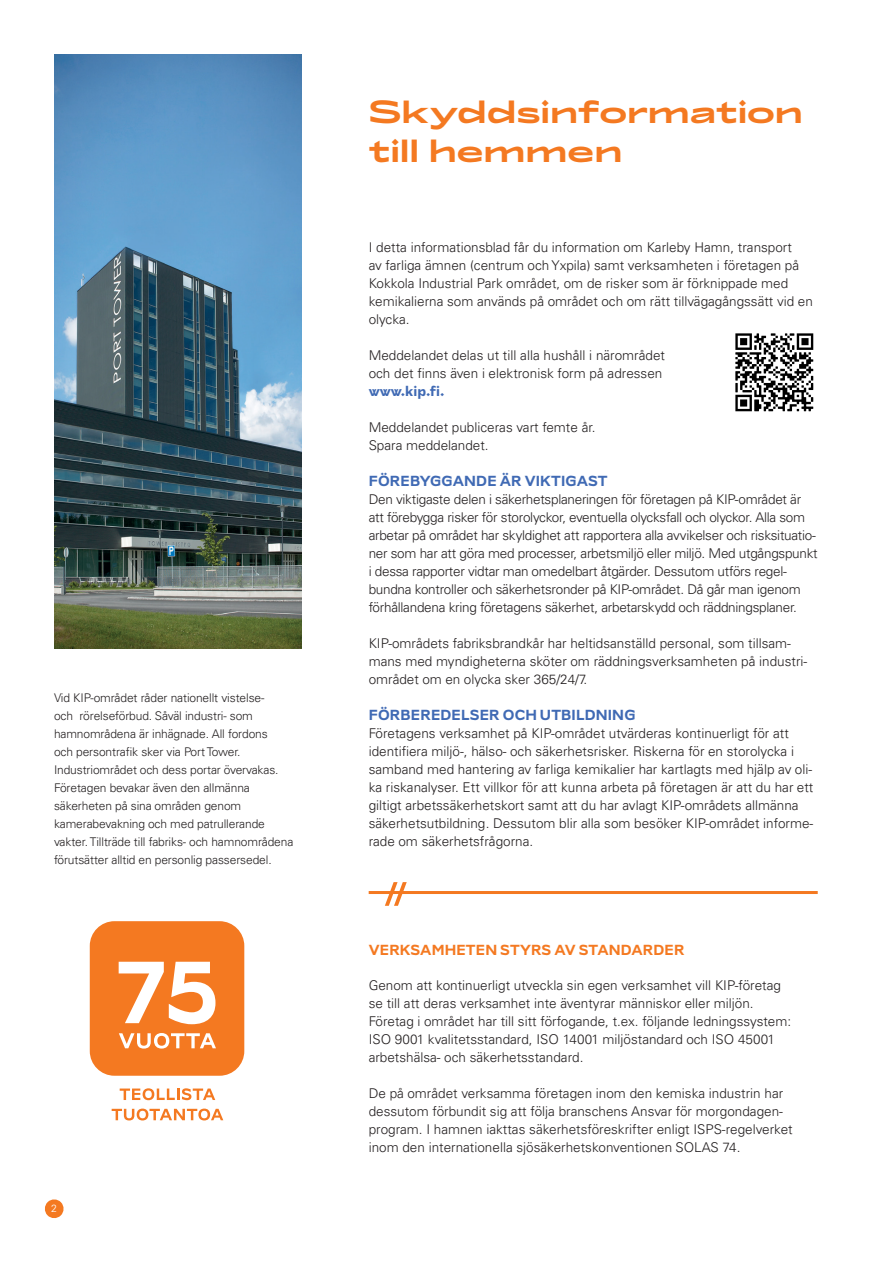
<style>
.page{position:relative;width:893px;height:1263px;background:#fff}
.page>*{position:absolute;margin:0;border:0;box-sizing:border-box;transform-origin:0 0}
.otsikko_h1{font:700 33px/39.6px "Lyyra Expanded";letter-spacing:.015em;color:#f47921}
.otsikko_h3{font:700 15px "Lyyra Standard";letter-spacing:.01em;color:#406ab4}
.otsikko_h3-2{font:700 15px "Lyyra Standard";letter-spacing:.01em;color:#f47921}
.Leipis_BOLD{font:700 15px "Lyyra Standard";color:#406ab4}
.Leipis{font:300 13.5px/18px "Univers LT Pro 45";color:#231f20}
.Leipis-2{font:300 13.5px/18px "Univers LT Pro 45";letter-spacing:-.02em;color:#231f20}
.Leipis-3{font:300 12px/18px "Univers LT Pro 45";letter-spacing:-.01em;color:#231f20}
.t1{font:300 10.5px "Univers LT Pro 45";color:#fff}
</style>
<div class="page">
<hr style="left:369px;top:891px;width:449px;height:3px;background:#f47921">
<svg style="left:385px;top:882px;width:22px;height:24px"></svg>
<svg style="left:89px;top:921px;width:156px;height:200px"></svg>
<img style="left:54px;top:54px;width:247px;height:594px">
<svg style="left:45px;top:1199px;width:19px;height:19px"></svg>
<img style="left:735px;top:333px;width:79px;height:79px">
<p class="Leipis-3" style="left:54px;top:688px;width:241px">Vid KIP-området råder nationellt vistelse-<br>och rörelseförbud. Såväl industri- som hamnområdena är inhägnade. All fordons<br>och persontrafik sker via Port Tower.<br>Industriområdet och dess portar övervakas.<br>Företagen bevakar även den allmänna säkerheten på sina områden genom kamerabevakning och med patrullerande vakter. Tillträde till fabriks- och hamnområdena förutsätter alltid en personlig passersedel.</p>
<p class="t1" style="left:51px;top:1201px;width:7px">2</p>
<p class="otsikko_h1" style="left:369px;top:92px;width:436px">Skyddsinformation till hemmen</p>
<p class="Leipis" style="left:369px;top:238px;width:446px">I detta informationsblad får du information om Karleby Hamn, transport<br>av farliga ämnen (centrum och Yxpila) samt verksamheten i företagen på Kokkola Industrial Park området, om de risker som är förknippade med kemikalierna som används på området och om rätt tillvägagångssätt vid en olycka.</p>
<p class="Leipis" style="left:369px;top:346px;width:298px">Meddelandet delas ut till alla hushåll i närområdet</p>
<p class="Leipis" style="left:369px;top:364px;width:295px">och det finns även i elektronisk form på adressen</p>
<p class="Leipis_BOLD" style="left:369px;top:381px;width:77px">www.kip.fi.</p>
<p class="Leipis" style="left:369px;top:418px;width:228px">Meddelandet publiceras vart femte år.</p>
<p class="Leipis" style="left:369px;top:436px;width:122px">Spara meddelandet.</p>
<p class="otsikko_h3" style="left:369px;top:471px;width:240px">FÖREBYGGANDE ÄR VIKTIGAST</p>
<p class="Leipis-2" style="left:369px;top:490px;width:451px">Den viktigaste delen i säkerhetsplaneringen för företagen på KIP-området är att förebygga risker för storolyckor, eventuella olycksfall och olyckor. Alla som arbetar på området har skyldighet att rapportera alla avvikelser och risksituatio&shy;ner som har att göra med processer, arbetsmiljö eller miljö. Med utgångspunkt i dessa rapporter vidtar man omedelbart åtgärder. Dessutom utförs regel&shy;bundna kontroller och säkerhetsronder på KIP-området. Då går man igenom förhållandena kring företagens säkerhet, arbetarskydd och räddningsplaner.</p>
<p class="Leipis" style="left:369px;top:634px;width:440px">KIP-områdets fabriksbrandkår har heltidsanställd personal, som tillsam&shy;mans med myndigheterna sköter om räddningsverksamheten på industri&shy;området om en olycka sker 365/24/7.</p>
<p class="otsikko_h3" style="left:369px;top:705px;width:268px">FÖRBEREDELSER OCH UTBILDNING</p>
<p class="Leipis" style="left:369px;top:724px;width:446px">Företagens verksamhet på KIP-området utvärderas kontinuerligt för att identifiera miljö-, hälso- och säkerhetsrisker. Riskerna för en storolycka i samband med hantering av farliga kemikalier har kartlagts med hjälp av oli&shy;ka riskanalyser. Ett villkor för att kunna arbeta på företagen är att du har ett giltigt arbetssäkerhetskort samt att du har avlagt KIP-områdets allmänna säkerhetsutbildning. Dessutom blir alla som besöker KIP-området informe&shy;rade om säkerhetsfrågorna.</p>
<p class="otsikko_h3-2" style="left:369px;top:940px;width:317px">VERKSAMHETEN STYRS AV STANDARDER</p>
<p class="Leipis" style="left:369px;top:976px;width:424px">Genom att kontinuerligt utveckla sin egen verksamhet vill KIP-företag se till att deras verksamhet inte äventyrar människor eller miljön.<br>Företag i området har till sitt förfogande, t.ex. följande ledningssystem:<br>ISO 9001 kvalitetsstandard, ISO 14001 miljöstandard och ISO 45001 arbetshälsa- och säkerhetsstandard.</p>
<p class="Leipis" style="left:369px;top:1084px;width:425px">De på området verksamma företagen inom den kemiska industrin har dessutom förbundit sig att följa branschens Ansvar för morgondagen&shy;program. I hamnen iakttas säkerhetsföreskrifter enligt ISPS-regelverket inom den internationella sjösäkerhetskonventionen SOLAS 74.</p>
</div>
